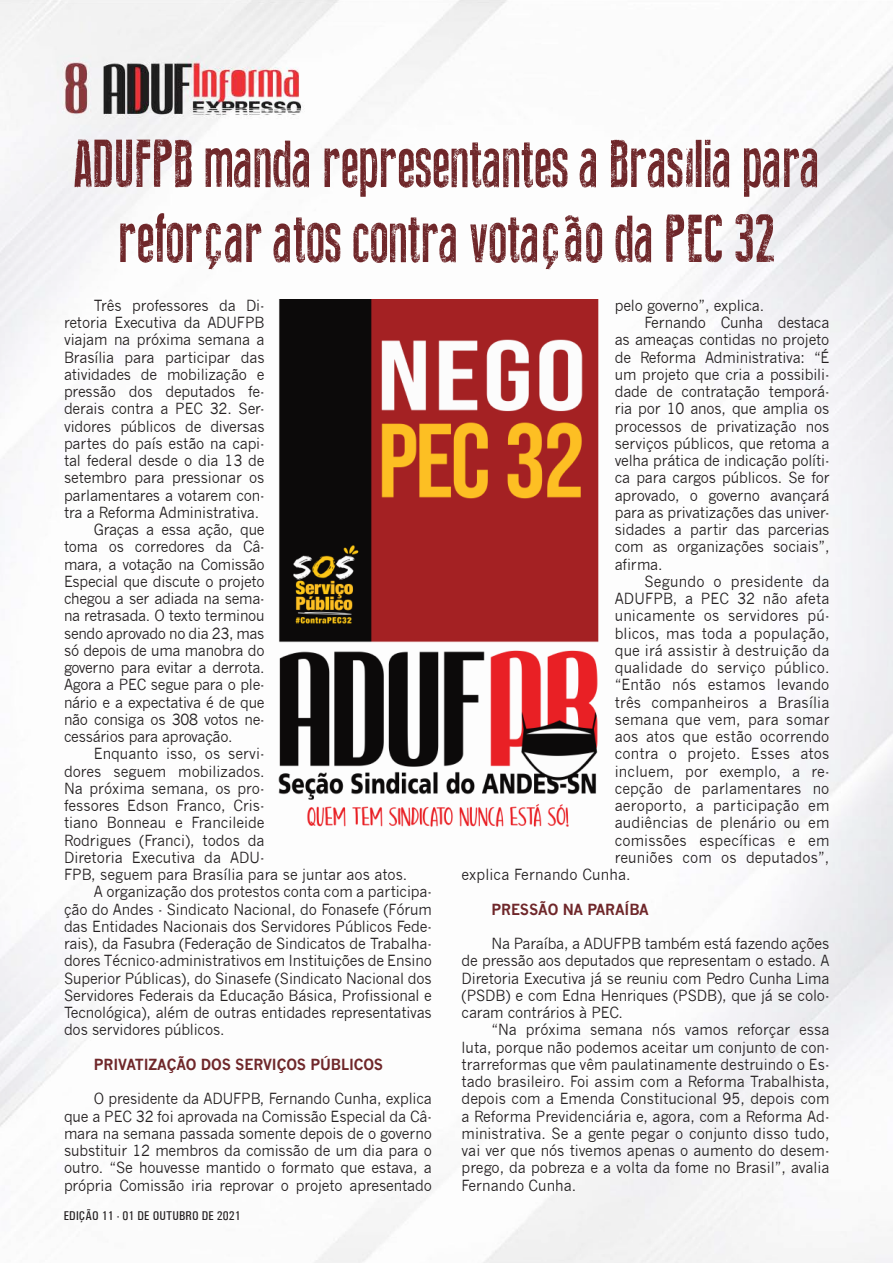
<style>
.page{position:relative;width:893px;height:1263px;background:#fff}
.page>*{position:absolute;margin:0;border:0;box-sizing:border-box;transform-origin:0 0}
.t1{font:67.5px/75px "Press Feeling Eroded";letter-spacing:.01em;color:#6f272a;text-align:center;scale:.9 1}
.TEXTO_DO_JORNAL{font:15px/17.2px "News Gothic";color:#231f20;text-align:justify;scale:.95 1}
.TEXTO_DO_JORNAL-2{font:700 15px "News Gothic";letter-spacing:-.01em;color:#6f272a;scale:.95 1}
.t2{font:500 12.75px "Univers Condensed";letter-spacing:.01em;color:#231f20}
</style>
<div class="page">
<img style="left:1px;top:0;width:892px;height:1263px">
<img style="left:277px;top:300px;width:325px;height:536px">
<p class="t1" style="left:74px;top:127px;width:830px">ADUFPB manda representantes a Brasília para reforçar atos contra votação da PEC 32</p>
<p class="TEXTO_DO_JORNAL" style="left:64px;top:297px;width:213px;text-indent:30px">Três professores da Di&shy;retoria Executiva da ADUFPB viajam na próxima semana a Brasília para participar das atividades de mobilização e pressão dos deputados fe&shy;derais contra a PEC 32. Ser&shy;vidores públicos de diversas partes do país estão na capi&shy;tal federal desde o dia 13 de setembro para pressionar os parlamentares a votarem con&shy;tra a Reforma Administrativa.</p>
<p class="TEXTO_DO_JORNAL" style="left:64px;top:521px;width:213px;text-indent:30px">Graças a essa ação, que toma os corredores da Câ&shy;mara, a votação na Comissão Especial que discute o projeto chegou a ser adiada na sema&shy;na retrasada. O texto terminou sendo aprovado no dia 23, mas só depois de uma manobra do governo para evitar a derrota.<br>Agora a PEC segue para o ple&shy;nário e a expectativa é de que não consiga os 308 votos ne&shy;cessários para aprovação.</p>
<p class="TEXTO_DO_JORNAL" style="left:64px;top:745px;width:363px;text-align:left;text-indent:30px">Enquanto isso, os servi-<br>dores seguem mobilizados.<br>Na próxima semana, os pro-<br>fessores Edson Franco, Cris-<br>tiano Bonneau e Francileide<br>Rodrigues (Franci), todos da<br>Diretoria Executiva da ADU-<br>FPB, seguem para Brasília para se juntar aos atos.</p>
<p class="TEXTO_DO_JORNAL" style="left:64px;top:883px;width:389px;text-indent:30px">A organização dos protestos conta com a participa&shy;ção do Andes - Sindicato Nacional, do Fonasefe (Fórum das Entidades Nacionais dos Servidores Públicos Fede&shy;rais), da Fasubra (Federação de Sindicatos de Trabalha&shy;dores Técnico-administrativos em Instituições de Ensino Superior Públicas), do Sinasefe (Sindicato Nacional dos Servidores Federais da Educação Básica, Profissional e Tecnológica), além de outras entidades representativas dos servidores públicos.</p>
<p class="TEXTO_DO_JORNAL-2" style="left:94px;top:1055px;width:306px">PRIVATIZAÇÃO DOS SERVIÇOS PÚBLICOS</p>
<p class="TEXTO_DO_JORNAL" style="left:64px;top:1090px;width:389px;text-indent:30px">O presidente da ADUFPB, Fernando Cunha, explica que a PEC 32 foi aprovada na Comissão Especial da Câ&shy;mara na semana passada somente depois de o governo substituir 12 membros da comissão de um dia para o outro. “Se houvesse mantido o formato que estava, a própria Comissão iria reprovar o projeto apresentado</p>
<p class="t2" style="left:64px;top:1208px;width:179px">EDIÇÃO 11 - 01 DE OUTUBRO DE 2021</p>
<p class="TEXTO_DO_JORNAL" style="left:615px;top:297px;width:159px">pelo governo”, explica.</p>
<p class="TEXTO_DO_JORNAL" style="left:615px;top:314px;width:227px;text-indent:30px">Fernando Cunha destaca as ameaças contidas no projeto de Reforma Administrativa: “É um projeto que cria a possibili&shy;dade de contratação temporá&shy;ria por 10 anos, que amplia os processos de privatização nos serviços públicos, que retoma a velha prática de indicação políti&shy;ca para cargos públicos. Se for aprovado, o governo avançará para as privatizações das univer&shy;sidades a partir das parcerias com as organizações sociais”, afirma.</p>
<p class="TEXTO_DO_JORNAL" style="left:644px;top:573px;width:196px">Segundo o presidente da</p>
<p class="TEXTO_DO_JORNAL" style="left:615px;top:590px;width:227px">ADUFPB, a PEC 32 não afeta</p>
<p class="TEXTO_DO_JORNAL" style="left:615px;top:607px;width:227px">unicamente os servidores pú-</p>
<p class="TEXTO_DO_JORNAL" style="left:615px;top:625px;width:227px">blicos, mas toda a população,</p>
<p class="TEXTO_DO_JORNAL" style="left:615px;top:642px;width:227px">que irá assistir à destruição da</p>
<p class="TEXTO_DO_JORNAL" style="left:615px;top:659px;width:227px">qualidade do serviço público.</p>
<p class="TEXTO_DO_JORNAL" style="left:615px;top:676px;width:227px">“Então nós estamos levando</p>
<p class="TEXTO_DO_JORNAL" style="left:615px;top:694px;width:227px">três companheiros a Brasília</p>
<p class="TEXTO_DO_JORNAL" style="left:615px;top:711px;width:227px">semana que vem, para somar</p>
<p class="TEXTO_DO_JORNAL" style="left:615px;top:728px;width:227px">aos atos que estão ocorrendo</p>
<p class="TEXTO_DO_JORNAL" style="left:615px;top:745px;width:227px">contra o projeto. Esses atos</p>
<p class="TEXTO_DO_JORNAL" style="left:615px;top:763px;width:227px">incluem, por exemplo, a re-</p>
<p class="TEXTO_DO_JORNAL" style="left:615px;top:780px;width:227px">cepção de parlamentares no</p>
<p class="TEXTO_DO_JORNAL" style="left:615px;top:797px;width:227px">aeroporto, a participação em</p>
<p class="TEXTO_DO_JORNAL" style="left:615px;top:814px;width:227px">audiências de plenário ou em</p>
<p class="TEXTO_DO_JORNAL" style="left:615px;top:832px;width:228px">comissões específicas e em</p>
<p class="TEXTO_DO_JORNAL" style="left:615px;top:849px;width:227px">reuniões com os deputados”,</p>
<p class="TEXTO_DO_JORNAL" style="left:462px;top:866px;width:179px">explica Fernando Cunha.</p>
<p class="TEXTO_DO_JORNAL-2" style="left:491px;top:900px;width:167px">PRESSÃO NA PARAÍBA</p>
<p class="TEXTO_DO_JORNAL" style="left:462px;top:935px;width:389px;text-indent:30px">Na Paraíba, a ADUFPB também está fazendo ações de pressão aos deputados que representam o estado. A Diretoria Executiva já se reuniu com Pedro Cunha Lima (PSDB) e com Edna Henriques (PSDB), que já se colo&shy;caram contrários à PEC.</p>
<p class="TEXTO_DO_JORNAL" style="left:462px;top:1021px;width:389px;text-indent:30px">“Na próxima semana nós vamos reforçar essa luta, porque não podemos aceitar um conjunto de con&shy;trarreformas que vêm paulatinamente destruindo o Es&shy;tado brasileiro. Foi assim com a Reforma Trabalhista, depois com a Emenda Constitucional 95, depois com a Reforma Previdenciária e, agora, com a Reforma Ad&shy;ministrativa. Se a gente pegar o conjunto disso tudo, vai ver que nós tivemos apenas o aumento do desem&shy;prego, da pobreza e a volta da fome no Brasil”, avalia Fernando Cunha.</p>
</div>
